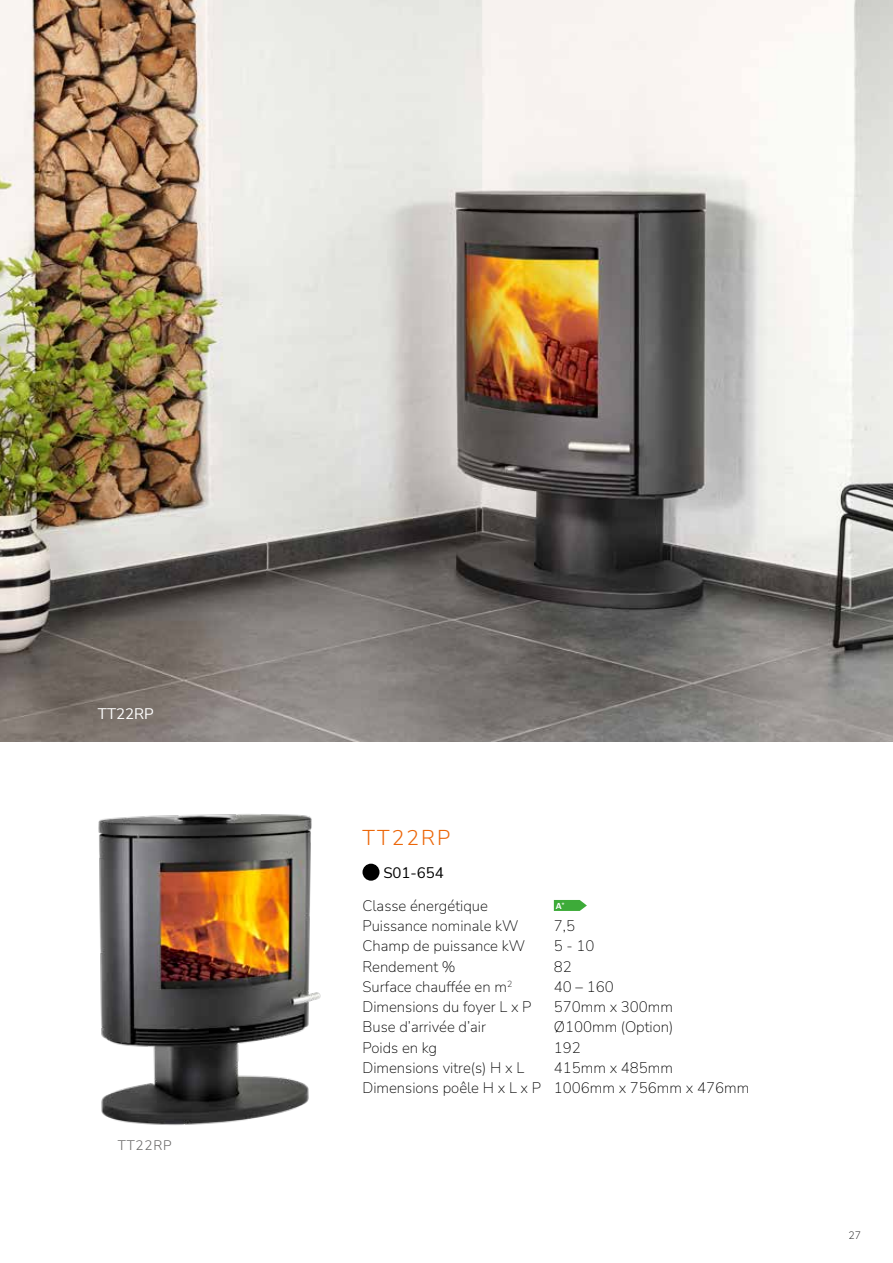
<style>
.page{position:relative;width:893px;height:1263px;background:#fff}
.page>*{position:absolute;margin:0;border:0;box-sizing:border-box;transform-origin:0 0}
.t1{font:300 21px "Nunito Sans";letter-spacing:.1em;color:#ec6608}
.t2{font:200 15px/20.2px "Nunito Sans";color:#000}
.t3{font:15px "Nunito Sans";color:#000}
.t4{font:15px "Nunito Sans";color:#fff}
.t5{font:300 13.5px "Nunito Sans";letter-spacing:.06em;color:#646363}
.t6{font:200 10.5px "Nunito Sans";color:#000}
.t7{font:700 8.4px "Univers";color:#fff}
</style>
<div class="page">
<img style="left:99px;top:814px;width:222px;height:311px">
<img style="left:0;top:0;width:893px;height:741px">
<div style="left:362px;top:864px;width:17px;height:17px;background:#000;border-radius:50%"></div>
<svg style="left:554px;top:900px;width:33px;height:11px"></svg>
<p class="t4" style="left:98px;top:703px;width:57px">TT22RP</p>
<p class="t5" style="left:118px;top:1136px;width:55px">TT22RP</p>
<h1 class="t1" style="left:362px;top:823px;width:89px">TT22RP</h1>
<p class="t3" style="left:383px;top:862px;width:62px">S01-654</p>
<p class="t2" style="left:362px;top:895px;width:127px">Classe énergétique</p>
<p class="t7" style="left:556px;top:901px;width:10px">A<sup>+</sup></p>
<p class="t2" style="left:362px;top:915px;width:158px">Puissance nominale kW</p>
<p class="t2" style="left:554px;top:915px;width:23px">7,5</p>
<p class="t2" style="left:362px;top:935px;width:164px">Champ de puissance kW</p>
<p class="t2" style="left:554px;top:935px;width:42px">5 - 10</p>
<p class="t2" style="left:362px;top:956px;width:95px">Rendement %</p>
<p class="t2" style="left:554px;top:956px;width:19px">82</p>
<p class="t2" style="left:362px;top:976px;width:151px">Surface chauffée en m<sup>2</sup></p>
<p class="t2" style="left:554px;top:976px;width:61px">40 – 160</p>
<p class="t2" style="left:362px;top:996px;width:171px">Dimensions du foyer L x P</p>
<p class="t2" style="left:554px;top:996px;width:121px">570mm x 300mm</p>
<p class="t2" style="left:362px;top:1016px;width:125px">Buse d’arrivée d’air</p>
<p class="t2" style="left:554px;top:1016px;width:121px">Ø100mm (Option)</p>
<p class="t2" style="left:362px;top:1037px;width:76px">Poids en kg</p>
<p class="t2" style="left:554px;top:1037px;width:28px">192</p>
<p class="t2" style="left:362px;top:1057px;width:163px">Dimensions vitre(s) H x L</p>
<p class="t2" style="left:362px;top:1057px;width:388px;text-indent:191px">415mm x 485mm<br>Dimensions poêle H x L x P 1006mm x 756mm x 476mm</p>
<p class="t6" style="left:848px;top:1228px;width:14px">27</p>
</div>
